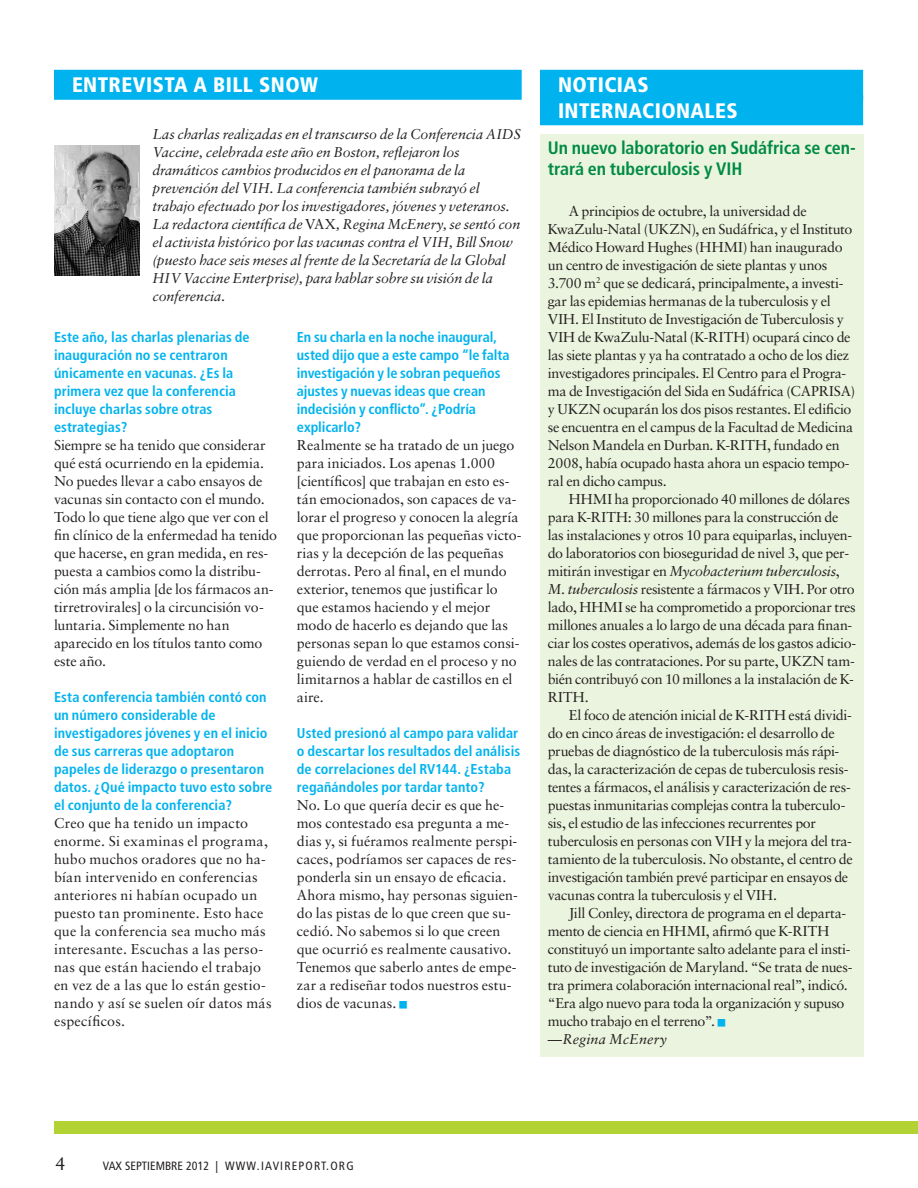
<style>
.page{position:relative;width:918px;height:1188px;background:#fff}
.page>*{position:absolute;margin:0;border:0;box-sizing:border-box;transform-origin:0 0}
.t1{font:900 condensed 21px/25.5px "Frutiger";letter-spacing:.02em;color:#fff}
.t2{font:700 condensed 18px/21px "Frutiger";letter-spacing:-.005em;color:#008b43}
.t3{font:18px "Sabon";color:#231f20}
.t4{font:14.25px/18px "Sabon";letter-spacing:-.015em;color:#231f20}
.t5{font:700 condensed 14.25px/18px "Frutiger";letter-spacing:.005em;color:#00b3ef}
.t6{font:italic 14.25px/18px "Sabon";letter-spacing:-.01em;color:#231f20}
.t7{font:14.25px/18px "Sabon";letter-spacing:.015em;color:#231f20}
.t8{font:condensed 12px "Frutiger";letter-spacing:.1em;color:#231f20}
.s1{font-style:normal}
.s2{font-style:italic}
</style>
<div class="page">
<div style="left:54px;top:1121px;width:864px;height:13px;background:#b3d234"></div>
<div style="left:54px;top:70px;width:468px;height:30px;background:#00b3ef"></div>
<img style="left:54px;top:146px;width:86px;height:129px">
<div style="left:540px;top:134px;width:323px;height:923px;background:#ebf4de"></div>
<div style="left:540px;top:70px;width:323px;height:30px;background:#00b3ef"></div>
<div style="left:540px;top:95px;width:323px;height:30px;background:#00b3ef"></div>
<h1 class="t1" style="left:72px;top:72px;width:94px">ENTREVISTA</h1>
<h1 class="t1" style="left:193px;top:72px;width:126px">A BILL SNOW</h1>
<p class="t6" style="left:153px;top:125px;width:370px">Las charlas realizadas en el transcurso de la Conferencia AIDS Vaccine, celebrada este año en Boston, reflejaron los dramáticos cambios producidos en el panorama de la prevención del VIH. La conferencia también subrayó el trabajo efectuado por los investigadores, jóvenes y veteranos.<br>La redactora científica de <span class="s1">VAX</span>, Regina McEnery, se sentó con el activista histórico por las vacunas contra el VIH, Bill Snow (puesto hace seis meses al frente de la Secretaría de la Global HIV Vaccine Enterprise), para hablar sobre su visión de la conferencia.</p>
<p class="t5" style="left:54px;top:328px;width:197px">Este año, las charlas plenarias de inauguración no se centraron únicamente en vacunas. ¿Es la primera vez que la conferencia incluye charlas sobre otras estrategias?</p>
<p class="t4" style="left:54px;top:436px;width:225px">Siempre se ha tenido que considerar qué está ocurriendo en la epidemia.<br>No puedes llevar a cabo ensayos de vacunas sin contacto con el mundo.<br>Todo lo que tiene algo que ver con el fin clínico de la enfermedad ha tenido que hacerse, en gran medida, en res&shy;puesta a cambios como la distribu&shy;ción más amplia [de los fármacos an&shy;tirretrovirales] o la circuncisión vo&shy;luntaria. Simplemente no han aparecido en los títulos tanto como este año.</p>
<p class="t5" style="left:54px;top:688px;width:220px">Esta conferencia también contó con un número considerable de investigadores jóvenes y en el inicio de sus carreras que adoptaron papeles de liderazgo o presentaron datos. ¿Qué impacto tuvo esto sobre el conjunto de la conferencia?</p>
<p class="t7" style="left:54px;top:814px;width:219px">Creo que ha tenido un impacto enorme. Si examinas el programa, hubo muchos oradores que no ha&shy;bían intervenido en conferencias anteriores ni habían ocupado un puesto tan prominente. Esto hace que la conferencia sea mucho más interesante. Escuchas a las perso&shy;nas que están haciendo el trabajo en vez de a las que lo están gestio&shy;nando y así se suelen oír datos más específicos.</p>
<p class="t5" style="left:297px;top:328px;width:214px">En su charla en la noche inaugural, usted dijo que a este campo “le falta investigación y le sobran pequeños ajustes y nuevas ideas que crean indecisión y conflicto”. ¿Podría explicarlo?</p>
<p class="t4" style="left:297px;top:436px;width:226px">Realmente se ha tratado de un juego para iniciados. Los apenas 1.000 [científicos] que trabajan en esto es&shy;tán emocionados, son capaces de va&shy;lorar el progreso y conocen la alegría que proporcionan las pequeñas victo&shy;rias y la decepción de las pequeñas derrotas. Pero al final, en el mundo exterior, tenemos que justificar lo que estamos haciendo y el mejor modo de hacerlo es dejando que las personas sepan lo que estamos consi&shy;guiendo de verdad en el proceso y no limitarnos a hablar de castillos en el aire.</p>
<p class="t5" style="left:297px;top:724px;width:225px">Usted presionó al campo para validar o descartar los resultados del análisis de correlaciones del RV144. ¿Estaba regañándoles por tardar tanto?</p>
<p class="t4" style="left:297px;top:796px;width:222px">No. Lo que quería decir es que he&shy;mos contestado esa pregunta a me&shy;dias y, si fuéramos realmente perspi&shy;caces, podríamos ser capaces de res&shy;ponderla sin un ensayo de eficacia.<br>Ahora mismo, hay personas siguien&shy;do las pistas de lo que creen que su&shy;cedió. No sabemos si lo que creen que ocurrió es realmente causativo.<br>Tenemos que saberlo antes de empe&shy;zar a rediseñar todos nuestros estu&shy;dios de vacunas.</p>
<h1 class="t1" style="left:558px;top:72px;width:169px">NOTICIAS<br>INTERNACIONALES</h1>
<p class="t2" style="left:548px;top:138px;width:310px">Un nuevo laboratorio en Sudáfrica se cen&shy;trará en tuberculosis y VIH</p>
<p class="t4" style="left:548px;top:202px;width:309px;text-indent:21px">A principios de octubre, la universidad de KwaZulu-Natal (UKZN), en Sudáfrica, y el Instituto Médico Howard Hughes (HHMI) han inaugurado un centro de investigación de siete plantas y unos 3.700 m<sup>2</sup> que se dedicará, principalmente, a investi&shy;gar las epidemias hermanas de la tuberculosis y el VIH. El Instituto de Investigación de Tuberculosis y VIH de KwaZulu-Natal (K-RITH) ocupará cinco de las siete plantas y ya ha contratado a ocho de los diez investigadores principales. El Centro para el Progra&shy;ma de Investigación del Sida en Sudáfrica (CAPRISA) y UKZN ocuparán los dos pisos restantes. El edificio se encuentra en el campus de la Facultad de Medicina Nelson Mandela en Durban. K-RITH, fundado en 2008, había ocupado hasta ahora un espacio tempo&shy;ral en dicho campus.</p>
<p class="t4" style="left:548px;top:490px;width:310px;text-indent:21px">HHMI ha proporcionado 40 millones de dólares para K-RITH: 30 millones para la construcción de las instalaciones y otros 10 para equiparlas, incluyen&shy;do laboratorios con bioseguridad de nivel 3, que per&shy;mitirán investigar en <span class="s2">Mycobacterium tuberculosis</span>, <span class="s2">M. tuberculosis</span> resistente a fármacos y VIH. Por otro lado, HHMI se ha comprometido a proporcionar tres millones anuales a lo largo de una década para finan&shy;ciar los costes operativos, además de los gastos adicio&shy;nales de las contrataciones. Por su parte, UKZN tam&shy;bién contribuyó con 10 millones a la instalación de K-RITH.</p>
<p class="t4" style="left:548px;top:706px;width:307px;text-indent:21px">El foco de atención inicial de K-RITH está dividi&shy;do en cinco áreas de investigación: el desarrollo de pruebas de diagnóstico de la tuberculosis más rápi&shy;das, la caracterización de cepas de tuberculosis resis&shy;tentes a fármacos, el análisis y caracterización de res&shy;puestas inmunitarias complejas contra la tuberculo&shy;sis, el estudio de las infecciones recurrentes por tuberculosis en personas con VIH y la mejora del tra&shy;tamiento de la tuberculosis. No obstante, el centro de investigación también prevé participar en ensayos de vacunas contra la tuberculosis y el VIH.</p>
<p class="t4" style="left:548px;top:904px;width:306px;text-indent:21px">Jill Conley, directora de programa en el departa&shy;mento de ciencia en HHMI, afirmó que K-RITH constituyó un importante salto adelante para el insti&shy;tuto de investigación de Maryland. “Se trata de nues&shy;tra primera colaboración internacional real”, indicó. “Era algo nuevo para toda la organización y supuso mucho trabajo en el terreno”.<br>—<span class="s2">Regina McEnery</span></p>
<p class="t3" style="left:56px;top:1153px;width:12px">4</p>
<p class="t8" style="left:103px;top:1159px;width:8px">VAX</p>
<p class="t8" style="left:125px;top:1159px;width:228px">SEPTIEMBRE 2012 | WWW.IAVIREPORT.ORG</p>
</div>
